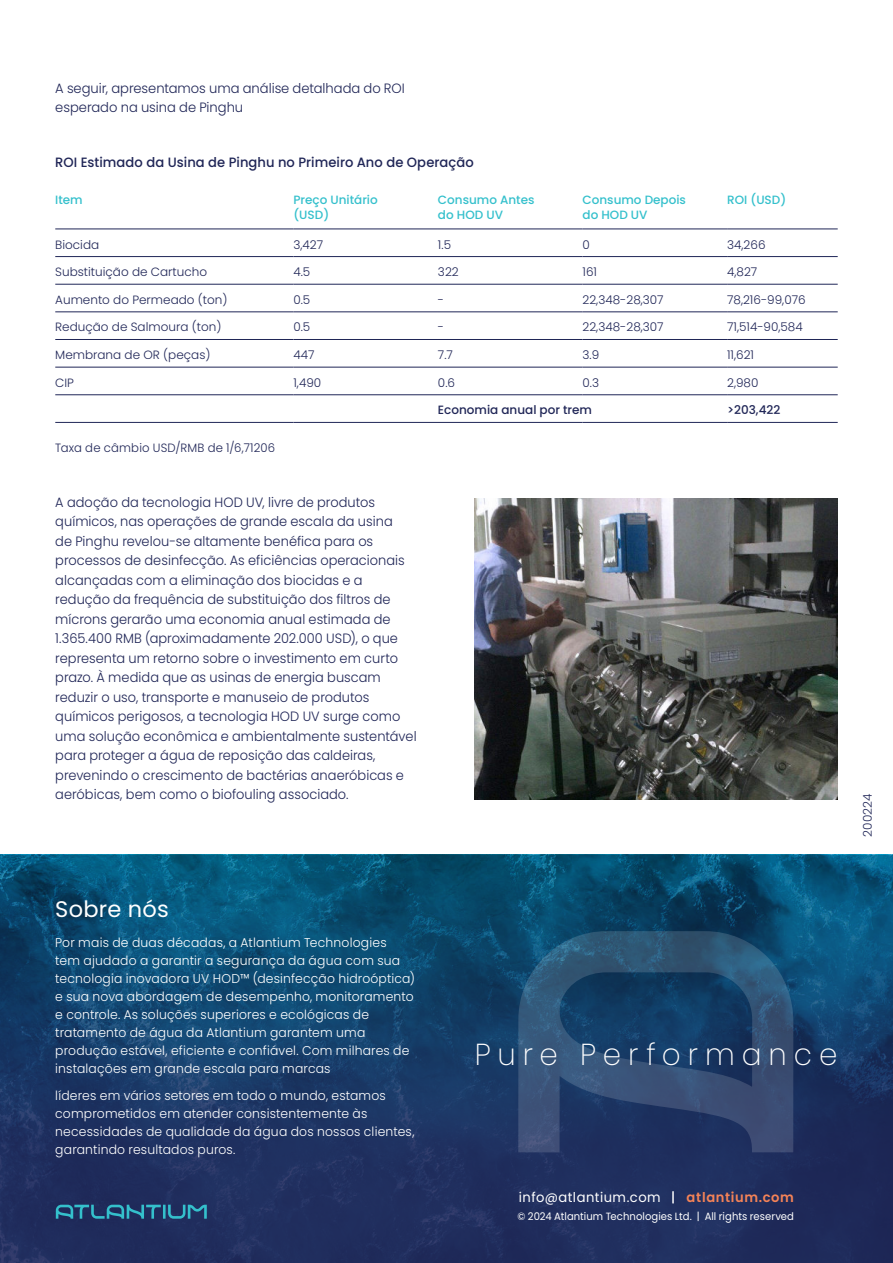
<style>
.page{position:relative;width:893px;height:1263px;background:#fff}
.page>*{position:absolute;margin:0;border:0;box-sizing:border-box;transform-origin:0 0}
.t1{font:200 30.3px "Poppins";letter-spacing:.235em;color:#fff}
.t2{font:22.5px "Poppins";letter-spacing:.01em;color:#fff}
.t3{font:300 13.5px/19.5px "Poppins";color:#202657;scale:.96 1}
.t4{font:300 13.5px/19.5px "Poppins";color:#202657}
.t5{font:500 13.5px "Poppins";letter-spacing:.005em;color:#202657}
.t6{font:13.5px "Poppins";letter-spacing:.035em;color:#fff}
.t7{font:300 12.75px/18px "Poppins";letter-spacing:.015em;color:#fff}
.t8{font:300 12px "Poppins";color:#202657}
.t9{font:500 12px/15px "Poppins";color:#34c0cc}
.t10{font:300 12px "Poppins";letter-spacing:.02em;color:#202657}
.t11{font:500 12px "Poppins";color:#202657}
.t12{font:10.5px "Poppins";letter-spacing:.005em;color:#fff;scale:.96 1}
.s1{font-weight:300}
.s2{font-weight:600;color:#f58357}
</style>
<div class="page">
<svg style="left:0;top:855px;width:893px;height:408px;background:#153d68"></svg>
<svg style="left:518px;top:931px;width:275px;height:221px;background:#26476e"></svg>
<hr style="left:163px;top:1205px;width:3px;height:14px;background:#34c0cc">
<svg style="left:168px;top:1205px;width:39px;height:14px"></svg>
<svg style="left:56px;top:1205px;width:105px;height:14px"></svg>
<hr style="left:55px;top:256px;width:238px;height:1px;background:#202657">
<hr style="left:293px;top:256px;width:145px;height:1px;background:#202657">
<hr style="left:438px;top:256px;width:145px;height:1px;background:#202657">
<hr style="left:583px;top:256px;width:144px;height:1px;background:#202657">
<hr style="left:727px;top:256px;width:111px;height:1px;background:#202657">
<hr style="left:55px;top:229px;width:238px;height:1px;background:#202657">
<hr style="left:293px;top:229px;width:145px;height:1px;background:#202657">
<hr style="left:438px;top:229px;width:145px;height:1px;background:#202657">
<hr style="left:583px;top:229px;width:144px;height:1px;background:#202657">
<hr style="left:727px;top:229px;width:111px;height:1px;background:#202657">
<hr style="left:55px;top:422px;width:238px;height:1px;background:#202657">
<hr style="left:293px;top:422px;width:145px;height:1px;background:#202657">
<hr style="left:438px;top:422px;width:145px;height:1px;background:#202657">
<hr style="left:583px;top:422px;width:144px;height:1px;background:#202657">
<hr style="left:727px;top:422px;width:111px;height:1px;background:#202657">
<hr style="left:55px;top:284px;width:238px;height:1px;background:#202657">
<hr style="left:293px;top:284px;width:145px;height:1px;background:#202657">
<hr style="left:438px;top:284px;width:145px;height:1px;background:#202657">
<hr style="left:583px;top:284px;width:144px;height:1px;background:#202657">
<hr style="left:727px;top:284px;width:111px;height:1px;background:#202657">
<hr style="left:55px;top:312px;width:238px;height:1px;background:#202657">
<hr style="left:293px;top:312px;width:145px;height:1px;background:#202657">
<hr style="left:438px;top:312px;width:145px;height:1px;background:#202657">
<hr style="left:583px;top:312px;width:144px;height:1px;background:#202657">
<hr style="left:727px;top:312px;width:111px;height:1px;background:#202657">
<hr style="left:55px;top:339px;width:238px;height:1px;background:#202657">
<hr style="left:293px;top:339px;width:145px;height:1px;background:#202657">
<hr style="left:438px;top:339px;width:145px;height:1px;background:#202657">
<hr style="left:583px;top:339px;width:144px;height:1px;background:#202657">
<hr style="left:727px;top:339px;width:111px;height:1px;background:#202657">
<hr style="left:55px;top:367px;width:238px;height:1px;background:#202657">
<hr style="left:293px;top:367px;width:145px;height:1px;background:#202657">
<hr style="left:438px;top:367px;width:145px;height:1px;background:#202657">
<hr style="left:583px;top:367px;width:144px;height:1px;background:#202657">
<hr style="left:727px;top:367px;width:111px;height:1px;background:#202657">
<hr style="left:55px;top:394px;width:238px;height:1px;background:#202657">
<hr style="left:293px;top:394px;width:145px;height:1px;background:#202657">
<hr style="left:438px;top:394px;width:145px;height:1px;background:#202657">
<hr style="left:583px;top:394px;width:144px;height:1px;background:#202657">
<hr style="left:727px;top:394px;width:111px;height:1px;background:#202657">
<img style="left:474px;top:498px;width:364px;height:301px">
<p class="t4" style="left:55px;top:79px;width:351px">A seguir, apresentamos uma análise detalhada do ROI esperado na usina de Pinghu</p>
<p class="t5" style="left:55px;top:154px;width:420px">ROI Estimado da Usina de Pinghu no Primeiro Ano de Operação</p>
<p class="t9" style="left:55px;top:193px;width:29px">Item</p>
<p class="t9" style="left:293px;top:193px;width:86px">Preço Unitário (USD)</p>
<p class="t9" style="left:438px;top:193px;width:98px">Consumo Antes do HOD UV</p>
<p class="t9" style="left:583px;top:193px;width:105px">Consumo Depois do HOD UV</p>
<p class="t9" style="left:727px;top:193px;width:61px">ROI (USD)</p>
<p class="t8" style="left:55px;top:237px;width:45px">Biocida</p>
<p class="t8" style="left:293px;top:237px;width:31px">3,427</p>
<p class="t8" style="left:438px;top:237px;width:15px">1.5</p>
<p class="t8" style="left:583px;top:237px;width:9px">0</p>
<p class="t8" style="left:727px;top:237px;width:40px">34,266</p>
<p class="t8" style="left:55px;top:265px;width:153px">Substituição de Cartucho</p>
<p class="t8" style="left:293px;top:265px;width:18px">4.5</p>
<p class="t8" style="left:438px;top:265px;width:22px">322</p>
<p class="t8" style="left:583px;top:265px;width:16px">161</p>
<p class="t8" style="left:727px;top:265px;width:32px">4,827</p>
<p class="t8" style="left:55px;top:292px;width:174px">Aumento do Permeado (ton)</p>
<p class="t8" style="left:293px;top:292px;width:18px">0.5</p>
<p class="t8" style="left:438px;top:292px;width:8px">-</p>
<p class="t8" style="left:583px;top:292px;width:83px">22,348-28,307</p>
<p class="t8" style="left:727px;top:292px;width:80px">78,216-99,076</p>
<p class="t8" style="left:55px;top:320px;width:168px">Redução de Salmoura (ton)</p>
<p class="t8" style="left:293px;top:320px;width:18px">0.5</p>
<p class="t8" style="left:438px;top:320px;width:8px">-</p>
<p class="t8" style="left:583px;top:320px;width:83px">22,348-28,307</p>
<p class="t8" style="left:727px;top:320px;width:77px">71,514-90,584</p>
<p class="t8" style="left:55px;top:348px;width:157px">Membrana de OR (peças)</p>
<p class="t8" style="left:293px;top:348px;width:23px">447</p>
<p class="t8" style="left:438px;top:348px;width:16px">7.7</p>
<p class="t8" style="left:583px;top:348px;width:18px">3.9</p>
<p class="t8" style="left:727px;top:348px;width:28px">11,621</p>
<p class="t8" style="left:55px;top:375px;width:20px">CIP</p>
<p class="t8" style="left:293px;top:375px;width:29px">1,490</p>
<p class="t8" style="left:438px;top:375px;width:19px">0.6</p>
<p class="t8" style="left:583px;top:375px;width:18px">0.3</p>
<p class="t8" style="left:727px;top:375px;width:33px">2,980</p>
<p class="t11" style="left:438px;top:403px;width:156px">Economia anual por trem</p>
<p class="t11" style="left:727px;top:403px;width:55px">&gt;203,422</p>
<p class="t10" style="left:55px;top:441px;width:221px">Taxa de câmbio USD/RMB de 1/6,71206</p>
<p class="t3" style="left:55px;top:493px;width:378px">A adoção da tecnologia HOD UV, livre de produtos químicos, nas operações de grande escala da usina<br>de Pinghu revelou-se altamente benéfica para os processos de desinfecção. As eficiências operacionais alcançadas com a eliminação dos biocidas e a redução da frequência de substituição dos filtros de mícrons gerarão uma economia anual estimada de 1.365.400 RMB (aproximadamente 202.000 USD), o que representa um retorno sobre o investimento em curto prazo. À medida que as usinas de energia buscam reduzir o uso, transporte e manuseio de produtos químicos perigosos, a tecnologia HOD UV surge como uma solução econômica e ambientalmente sustentável para proteger a água de reposição das caldeiras, prevenindo o crescimento de bactérias anaeróbicas e aeróbicas, bem como o biofouling associado.</p>
<h2 class="t2" style="left:55px;top:899px;width:115px">Sobre nós</h2>
<p class="t7" style="left:55px;top:934px;width:361px">Por mais de duas décadas, a Atlantium Technologies<br>tem ajudado a garantir a segurança da água com sua tecnologia inovadora UV HOD™ (desinfecção hidroóptica) e sua nova abordagem de desempenho, monitoramento e controle. As soluções superiores e ecológicas de tratamento de água da Atlantium garantem uma produção estável, eficiente e confiável. Com milhares de instalações em grande escala para marcas</p>
<p class="t7" style="left:55px;top:1087px;width:361px">líderes em vários setores em todo o mundo, estamos comprometidos em atender consistentemente às necessidades de qualidade da água dos nossos clientes, garantindo resultados puros.</p>
<h1 class="t1" style="left:475px;top:1037px;width:364px">Pure Performance</h1>
<p class="t6" style="left:519px;top:1191px;width:277px">info@atlantium.com <span class="s1">|</span> <span class="s2">atlantium.com</span></p>
<p class="t12" style="left:518px;top:1212px;width:289px">© 2024 Atlantium Technologies Ltd. | All rights reserved</p>
<p class="t8" style="left:860px;top:837px;width:45px;rotate:-90deg">200224</p>
</div>
